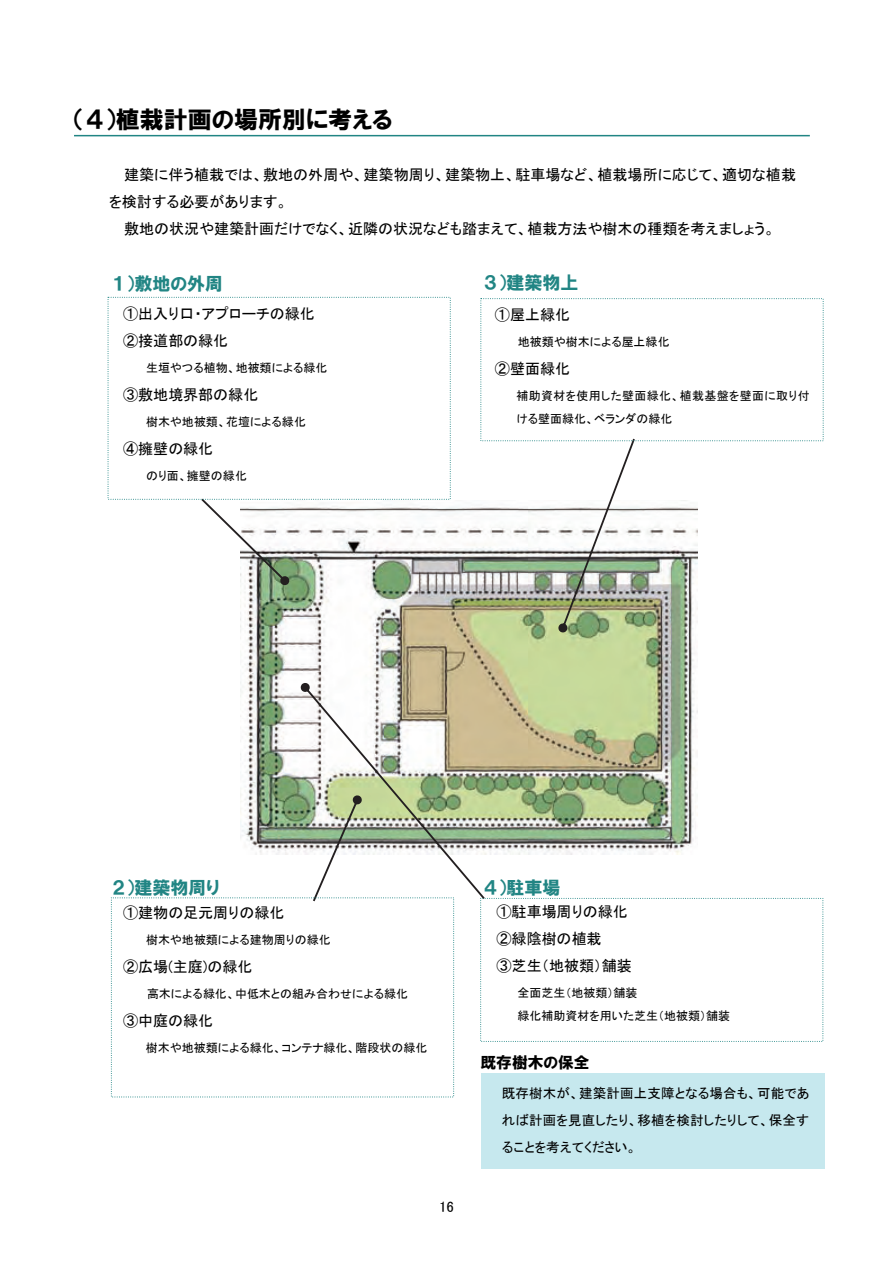
<style>
.page{position:relative;width:893px;height:1263px;background:#fff}
.page>*{position:absolute;margin:0;border:0;box-sizing:border-box;transform-origin:0 0}
.t1{font:24px "HGP Soei Kakugothic UB";color:#000}
.t2{font:18px "HGP Soei Kakugothic UB";color:#218584}
.t3{font:15.75px "HGP Soei Kakugothic UB";color:#000}
.t4{font:15px/27px "MS P Gothic";color:#000}
.t5{font:13.5px/27px "MS P Gothic";letter-spacing:.01em;color:#000;text-align:justify}
.t6{font:12px/22.4px "MS P Gothic";color:#000}
.t7{font:12px/22.5px "MS P Gothic";letter-spacing:.03em;color:#000}
</style>
<div class="page">
<img style="left:240px;top:500px;width:458px;height:355px">
<svg style="left:201px;top:500px;width:89px;height:86px"></svg>
<img style="left:558px;top:441px;width:77px;height:192px">
<svg style="left:300px;top:682px;width:185px;height:219px"></svg>
<hr style="left:74px;top:135px;width:736px;height:1px;background:#218584">
<div style="left:481px;top:1072px;width:343px;height:96px;background:#c6e8ee"></div>
<p class="t1" style="left:74px;top:107px;width:320px">（４）植栽計画の場所別に考える</p>
<p class="t4" style="left:124px;top:161px;width:673px">建築に伴う植栽では、敷地の外周や、建築物周り、建築物上、駐車場など、植栽場所に応じて、適切な植栽</p>
<p class="t4" style="left:109px;top:188px;width:180px">を検討する必要があります。</p>
<p class="t4" style="left:124px;top:215px;width:653px">敷地の状況や建築計画だけでなく、近隣の状況なども踏まえて、植栽方法や樹木の種類を考えましょう。</p>
<p class="t2" style="left:112px;top:275px;width:113px">１）敷地の外周</p>
<p class="t4" style="left:123px;top:301px;width:193px">①出入り口・アプローチの緑化<br>②接道部の緑化</p>
<p class="t6" style="left:146px;top:357px;width:183px">生垣やつる植物、地被類による緑化</p>
<p class="t4" style="left:123px;top:382px;width:137px">③敷地境界部の緑化</p>
<p class="t6" style="left:146px;top:411px;width:161px">樹木や地被類、花壇による緑化</p>
<p class="t4" style="left:123px;top:436px;width:92px">④擁壁の緑化</p>
<p class="t6" style="left:146px;top:465px;width:102px">のり面、擁壁の緑化</p>
<p class="t2" style="left:484px;top:273px;width:96px">３）建築物上</p>
<p class="t4" style="left:495px;top:301px;width:77px">①屋上緑化</p>
<p class="t6" style="left:518px;top:331px;width:153px">地被類や樹木による屋上緑化</p>
<p class="t4" style="left:495px;top:355px;width:77px">②壁面緑化</p>
<p class="t7" style="left:517px;top:385px;width:295px">補助資材を使用した壁面緑化、植栽基盤を壁面に取り付ける壁面緑化、ベランダの緑化</p>
<p class="t2" style="left:112px;top:879px;width:109px">２）建築物周り</p>
<p class="t4" style="left:123px;top:899px;width:163px">①建物の足元周りの緑化</p>
<p class="t6" style="left:146px;top:929px;width:186px">樹木や地被類による建物周りの緑化</p>
<p class="t4" style="left:123px;top:953px;width:131px">②広場(主庭)の緑化</p>
<p class="t6" style="left:147px;top:983px;width:263px">高木による緑化、中低木との組み合わせによる緑化</p>
<p class="t4" style="left:123px;top:1007px;width:92px">③中庭の緑化</p>
<p class="t6" style="left:146px;top:1037px;width:283px">樹木や地被類による緑化、コンテナ緑化、階段状の緑化</p>
<p class="t4" style="left:439px;top:1193px;width:17px">16</p>
<p class="t2" style="left:484px;top:879px;width:78px">４）駐車場</p>
<p class="t4" style="left:497px;top:898px;width:137px">①駐車場周りの緑化<br>②緑陰樹の植栽<br>③芝生（地被類）舗装</p>
<p class="t6" style="left:517px;top:982px;width:214px">全面芝生（地被類）舗装<br>緑化補助資材を用いた芝生（地被類）舗装</p>
<p class="t3" style="left:480px;top:1054px;width:111px">既存樹木の保全</p>
<p class="t5" style="left:502px;top:1080px;width:309px">既存樹木が、建築計画上支障となる場合も、可能であれば計画を見直したり、移植を検討したりして、保全することを考えてください。</p>
</div>
